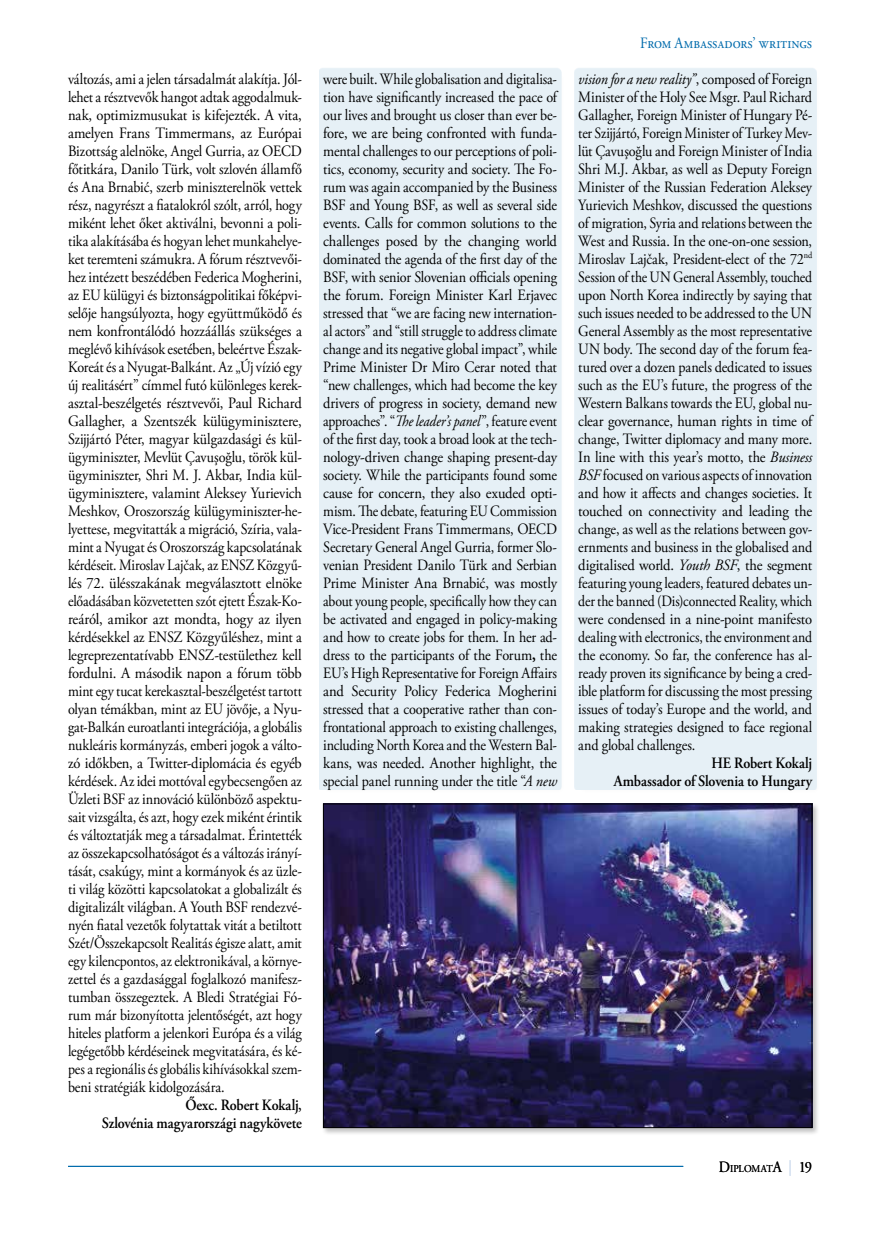
<style>
.page{position:relative;width:876px;height:1242px;background:#fff}
.page>*{position:absolute;margin:0;border:0;box-sizing:border-box;transform-origin:0 0}
.t1{font:15.75px/18px "Adobe Garamond Pro";letter-spacing:-.01em;color:#000;text-align:justify;scale:.9 1}
.t2{font:15.75px/18px "Adobe Garamond Pro";letter-spacing:-.01em;color:#000;text-align:justify;scale:.88 1}
.t3{font:600 15.75px/18px "Adobe Garamond Pro";letter-spacing:-.01em;color:#000;text-align:right;scale:.9 1}
.t4{font:15.75px "Adobe Garamond Pro";letter-spacing:.005em;color:#006bac;scale:.9 1}
.t5{font:10.5px "Adobe Garamond Pro";letter-spacing:-.005em;color:#000;scale:.92 1}
.s1{font-style:italic}
.s2{font-weight:700}
.s3{font-size:15.75px}
.s4{font-size:15.75px;color:#cfddef}
</style>
<div class="page">
<hr style="left:68px;top:1166px;width:615px;height:1px;background:#006bac">
<div style="left:323px;top:72px;width:243px;height:722px;background:#000;opacity:.25"></div>
<div style="left:319px;top:68px;width:242px;height:722px;background:#e6f0f6"></div>
<div style="left:574px;top:68px;width:243px;height:722px;background:#e6f0f6"></div>
<div style="left:321px;top:802px;width:499px;height:333px;background:#000;opacity:.25"></div>
<img style="left:325px;top:805px;width:485px;height:320px">
<div style="left:323px;top:803px;width:489px;height:324px;border:1px solid #000"></div>
<p class="t1" style="left:68px;top:70px;width:262px">változás, ami a jelen társadalmát alakítja. Jól&shy;lehet a résztvevők hangot adtak aggodalmuk&shy;nak, optimizmusukat is kifejezték. A vita, amelyen Frans Timmermans, az Európai Bizottság alelnöke, Angel Gurria, az OECD főtitkára, Danilo Türk, volt szlovén államfő és Ana Brnabić, szerb miniszterelnök vettek rész, nagyrészt a fiatalokról szólt, arról, hogy miként lehet őket aktiválni, bevonni a poli&shy;tika alakításába és hogyan lehet munkahelye&shy;ket teremteni számukra. A fórum résztvevői&shy;hez intézett beszédében Federica Mogherini, az EU külügyi és biztonságpolitikai főképvi&shy;selője hangsúlyozta, hogy együttműködő és nem konfrontálódó hozzáállás szükséges a meglévő kihívások esetében, beleértve Észak-Koreát és a Nyugat-Balkánt. Az „Új vízió egy új realitásért” címmel futó különleges kerek&shy;asztal-beszélgetés résztvevői, Paul Richard Gallagher, a Szentszék külügyminisztere, Szijjártó Péter, magyar külgazdasági és kül&shy;ügyminiszter, Mevlüt Çavuşoğlu, török kül&shy;ügyminiszter, Shri M. J. Akbar, India kül&shy;ügyminisztere, valamint Aleksey Yurievich Meshkov, Oroszország külügyminiszter-he&shy;lyettese, megvitatták a migráció, Szíria, vala&shy;mint a Nyugat és Oroszország kapcsolatának kérdéseit. Miroslav Lajčak, az ENSZ Közgyű&shy;lés 72. ülésszakának megválasztott elnöke előadásában közvetetten szót ejtett Észak-Ko&shy;reáról, amikor azt mondta, hogy az ilyen kérdésekkel az ENSZ Közgyűléshez, mint a legreprezentatívabb ENSZ-testülethez kell fordulni. A második napon a fórum több mint egy tucat kerekasztal-beszélgetést tartott olyan témákban, mint az EU jövője, a Nyu&shy;gat-Balkán euroatlanti integrációja, a globális nukleáris kormányzás, emberi jogok a válto&shy;zó időkben, a Twitter-diplomácia és egyéb kérdések. Az idei mottóval egybecsengően az Üzleti BSF az innováció különböző aspektu&shy;sait vizsgálta, és azt, hogy ezek miként érintik és változtatják meg a társadalmat. Érintették az összekapcsolhatóságot és a változás irányí&shy;tását, csakúgy, mint a kormányok és az üzle&shy;ti világ közötti kapcsolatokat a globalizált és digitalizált világban. A Youth BSF rendezvé&shy;nyén fiatal vezetők folytattak vitát a betiltott Szét/Összekapcsolt Realitás égisze alatt, amit egy kilencpontos, az elektronikával, a környe&shy;zettel és a gazdasággal foglalkozó manifesz&shy;tumban összegeztek. A Bledi Stratégiai Fó&shy;rum már bizonyította jelentőségét, azt hogy hiteles platform a jelenkori Európa és a világ legégetőbb kérdéseinek megvitatására, és ké&shy;pes a regionális és globális kihívásokkal szem&shy;beni stratégiák kidolgozására.</p>
<p class="t3" style="left:102px;top:1096px;width:224px">Őexc. Robert Kokalj,<br>Szlovénia magyarországi nagykövete</p>
<p class="t4" style="left:640px;top:34px;width:193px">From Ambassadors’ writings</p>
<p class="t2" style="left:323px;top:70px;width:268px">were built. While globalisation and digitalisa&shy;tion have significantly increased the pace of our lives and brought us closer than ever be&shy;fore, we are being confronted with funda&shy;mental challenges to our perceptions of poli&shy;tics, economy, security and society. The Fo&shy;rum was again accompanied by the Business BSF and Young BSF, as well as several side events. Calls for common solutions to the challenges posed by the changing world dominated the agenda of the first day of the BSF, with senior Slovenian officials opening the forum. Foreign Minister Karl Erjavec stressed that “we are facing new internation&shy;al actors” and “still struggle to address climate change and its negative global impact”, while Prime Minister Dr Miro Cerar noted that “new challenges, which had become the key drivers of progress in society, demand new approaches”. “<span class="s1">The leader’s panel</span>”, feature event of the first day, took a broad look at the tech&shy;nology-driven change shaping present-day society. While the participants found some cause for concern, they also exuded opti&shy;mism. The debate, featuring EU Commission Vice-President Frans Timmermans, OECD Secretary General Angel Gurria, former Slo&shy;venian President Danilo Türk and Serbian Prime Minister Ana Brnabić, was mostly about young people, specifically how they can be activated and engaged in policy-making and how to create jobs for them. In her ad&shy;dress to the participants of the Forum<span class="s2">,</span> the EU’s High Representative for Foreign Affairs and Security Policy Federica Mogherini stressed that a cooperative rather than con&shy;frontational approach to existing challenges, including North Korea and the Western Bal&shy;kans, was needed. Another highlight, the special panel running under the title “<span class="s1">A new</span></p>
<p class="t1" style="left:578px;top:70px;width:262px"><span class="s1">vision for a new reality”</span>, composed of Foreign Minister of the Holy See Msgr. Paul Richard Gallagher, Foreign Minister of Hungary Pé&shy;ter Szijjártó, Foreign Minister of Turkey Mev&shy;lüt Çavuşoğlu and Foreign Minister of India Shri M.J. Akbar, as well as Deputy Foreign Minister of the Russian Federation Aleksey Yurievich Meshkov, discussed the questions of migration, Syria and relations between the West and Russia. In the one-on-one session, Miroslav Lajčak, President-elect of the 72<sup>nd </sup>Session of the UN General Assembly, touched upon North Korea indirectly by saying that such issues needed to be addressed to the UN General Assembly as the most representative UN body. The second day of the forum fea&shy;tured over a dozen panels dedicated to issues such as the EU’s future, the progress of the Western Balkans towards the EU, global nu&shy;clear governance, human rights in time of change, Twitter diplomacy and many more.<br>In line with this year’s motto, the <span class="s1">Business BSF</span> focused on various aspects of innovation and how it affects and changes societies. It touched on connectivity and leading the change, as well as the relations between gov&shy;ernments and business in the globalised and digitalised world. <span class="s1">Youth BSF</span>, the segment featuring young leaders, featured debates un&shy;der the banned (Dis)connected Reality, which were condensed in a nine-point manifesto dealing with electronics, the environment and the economy. So far, the conference has al&shy;ready proven its significance by being a cred&shy;ible platform for discussing the most pressing issues of today’s Europe and the world, and making strategies designed to face regional and global challenges.</p>
<p class="t3" style="left:614px;top:754px;width:222px">HE Robert Kokalj<br>Ambassador of Slovenia to Hungary</p>
<p class="t5" style="left:719px;top:1162px;width:103px"><span class="s3">D</span>IPLOMAT<span class="s3">A</span> <span class="s4">|</span> <span class="s3">19</span></p>
</div>
